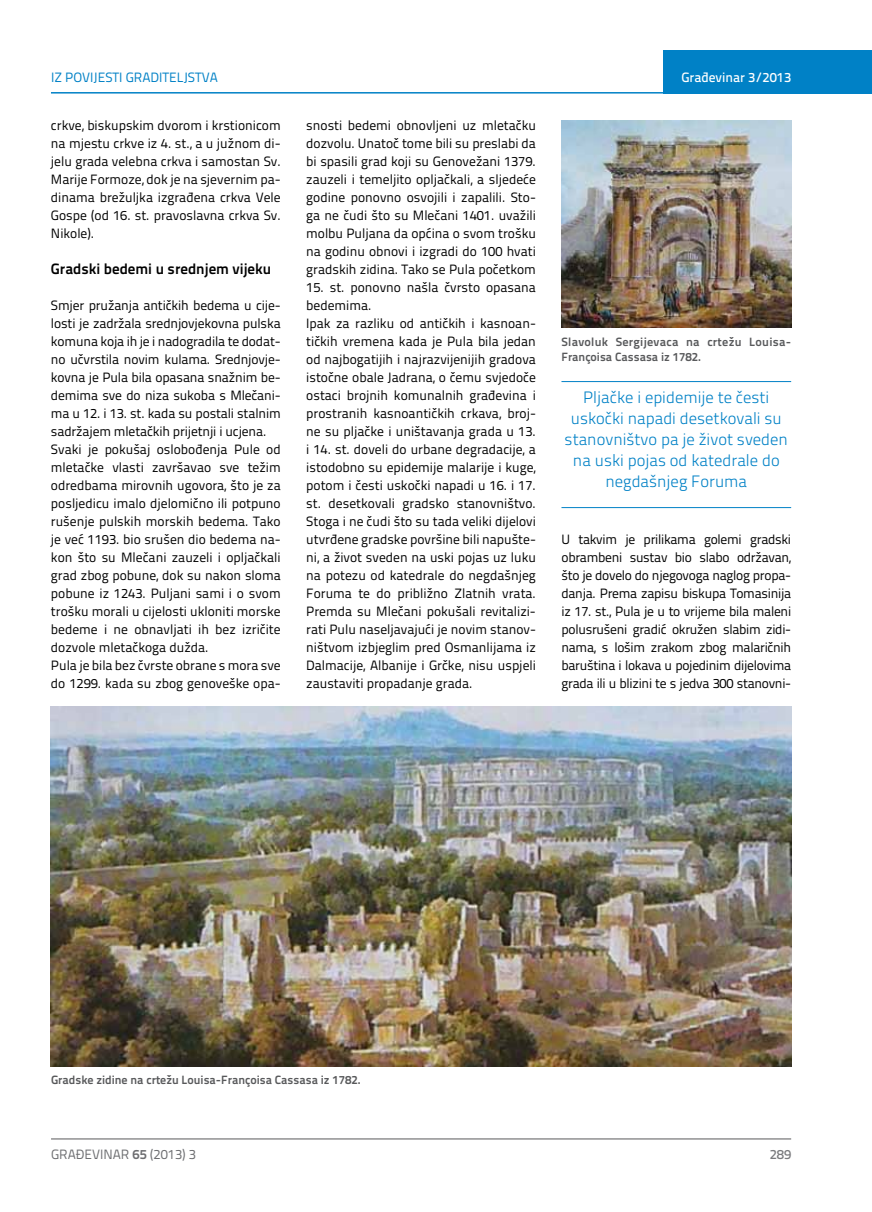
<style>
.page{position:relative;width:872px;height:1212px;background:#fff}
.page>*{position:absolute;margin:0;border:0;box-sizing:border-box;transform-origin:0 0}
.t1{font:300 16.5px/21px "Titillium Text 22 L";color:#0081c6;text-align:center}
.t2{font:700 15px "Titillium Text 22 L";color:#000}
.t3{font:13.5px/18px "Titillium Text 22 L";color:#000;text-align:justify}
.t4{font:13.5px "Titillium Text 22 L";color:#0081c6}
.t5{font:13.5px "Titillium Text 22 L";color:#6d6e71}
.t6{font:500 13.5px "Titillium Text 22 L";color:#fff}
.t7{font:500 13.5px "Titillium Text 22 L";color:#797a7d}
.t8{font:700 12px/15px "Titillium Text 22 L";letter-spacing:.02em;color:#58595b}
.t9{font:700 12px "Titillium Text 22 L";color:#58595b}
.s1{font-weight:700}
</style>
<div class="page">
<hr style="left:51px;top:1139px;width:740px;height:1px;background:#58595b">
<div style="left:663px;top:50px;width:209px;height:44px;background:#0081c6"></div>
<hr style="left:51px;top:92px;width:821px;height:2px;background:#0081c6">
<hr style="left:561px;top:381px;width:230px;height:1px;background:#0081c6">
<hr style="left:561px;top:507px;width:230px;height:1px;background:#0081c6">
<img style="left:51px;top:706px;width:740px;height:360px">
<img style="left:561px;top:121px;width:230px;height:207px">
<p class="t4" style="left:51px;top:68px;width:168px">IZ POVIJESTI GRADITELJSTVA</p>
<p class="t6" style="left:681px;top:67px;width:111px">Građevinar 3/2013</p>
<p class="t3" style="left:51px;top:115px;width:231px">crkve, biskupskim dvorom i krstionicom na mjestu crkve iz 4. st., a u južnom di&shy;jelu grada velebna crkva i samostan Sv.<br>Marije Formoze, dok je na sjevernim pa&shy;dinama brežuljka izgrađena crkva Vele Gospe (od 16. st. pravoslavna crkva Sv.<br>Nikole).</p>
<p class="t2" style="left:51px;top:257px;width:222px">Gradski bedemi u srednjem vijeku</p>
<p class="t3" style="left:51px;top:295px;width:231px;text-align:left">Smjer pružanja antičkih bedema u cije&shy;losti je zadržala srednjovjekovna pulska komuna koja ih je i nadogradila te dodat&shy;no učvrstila novim kulama. Srednjovje&shy;kovna je Pula bila opasana snažnim be&shy;demima sve do niza sukoba s Mlečani&shy;ma u 12. i 13. st. kada su postali stalnim sadržajem mletačkih prijetnji i ucjena.<br>Svaki je pokušaj oslobođenja Pule od mletačke vlasti završavao sve težim odredbama mirovnih ugovora, što je za posljedicu imalo djelomično ili potpuno rušenje pulskih morskih bedema. Tako je već 1193. bio srušen dio bedema na&shy;kon što su Mlečani zauzeli i opljačkali grad zbog pobune, dok su nakon sloma pobune iz 1243. Puljani sami i o svom trošku morali u cijelosti ukloniti morske bedeme i ne obnavljati ih bez izričite dozvole mletačkoga dužda.<br>Pula je bila bez čvrste obrane s mora sve do 1299. kada su zbog genoveške opa-</p>
<p class="t3" style="left:306px;top:115px;width:231px">snosti bedemi obnovljeni uz mletačku dozvolu. Unatoč tome bili su preslabi da bi spasili grad koji su Genovežani 1379. zauzeli i temeljito opljačkali, a sljedeće godine ponovno osvojili i zapalili. Sto&shy;ga ne čudi što su Mlečani 1401. uvažili molbu Puljana da općina o svom trošku na godinu obnovi i izgradi do 100 hvati gradskih zidina. Tako se Pula početkom</p>
<p class="t3" style="left:306px;top:277px;width:231px;text-align:left">15. st. ponovno našla čvrsto opasana bedemima.<br>Ipak za razliku od antičkih i kasnoan&shy;tičkih vremena kada je Pula bila jedan od najbogatijih i najrazvijenijih gradova istočne obale Jadrana, o čemu svjedoče ostaci brojnih komunalnih građevina i prostranih kasnoantičkih crkava, broj&shy;ne su pljačke i uništavanja grada u 13. i 14. st. doveli do urbane degradacije, a istodobno su epidemije malarije i kuge, potom i česti uskočki napadi u 16. i 17. st. desetkovali gradsko stanovništvo.<br>Stoga i ne čudi što su tada veliki dijelovi utvrđene gradske površine bili napušte&shy;ni, a život sveden na uski pojas uz luku na potezu od katedrale do negdašnjeg Foruma te do približno Zlatnih vrata.<br>Premda su Mlečani pokušali revitalizi&shy;rati Pulu naseljavajući je novim stanov&shy;ništvom izbjeglim pred Osmanlijama iz Dalmacije, Albanije i Grčke, nisu uspjeli zaustaviti propadanje grada.</p>
<p class="t8" style="left:561px;top:333px;width:231px">Slavoluk Sergijevaca na crtežu Louisa-<br>Françoisa Cassasa iz 1782.</p>
<p class="t1" style="left:564px;top:386px;width:225px">Pljačke i epidemije te česti uskočki napadi desetkovali su stanovništvo pa je život sveden na uski pojas od katedrale do negdašnjeg Foruma</p>
<p class="t3" style="left:561px;top:529px;width:231px">U takvim je prilikama golemi gradski obrambeni sustav bio slabo održavan, što je dovelo do njegovoga naglog propa&shy;danja. Prema zapisu biskupa Tomasinija iz 17. st., Pula je u to vrijeme bila maleni polusrušeni gradić okružen slabim zidi&shy;nama, s lošim zrakom zbog malaričnih baruština i lokava u pojedinim dijelovima grada ili u blizini te s jedva 300 stanovni-</p>
<p class="t9" style="left:51px;top:1071px;width:311px">Gradske zidine na crtežu Louisa-Françoisa Cassasa iz 1782.</p>
<p class="t5" style="left:51px;top:1144px;width:146px">GRAĐEVINAR <span class="s1">65</span> (2013) 3</p>
<p class="t7" style="left:769px;top:1144px;width:23px">289</p>
</div>
